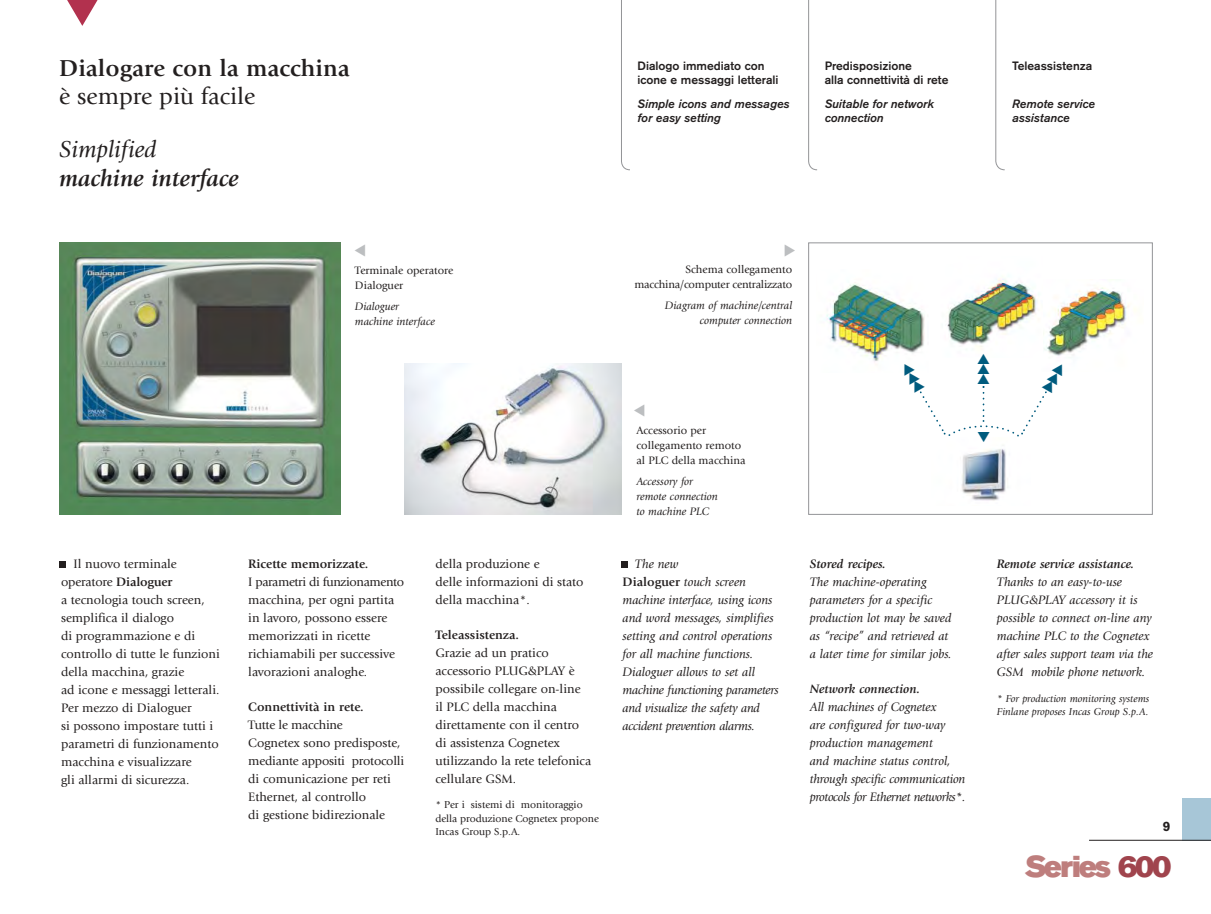
<style>
.page{position:relative;width:1211px;height:914px;background:#fff}
.page>*{position:absolute;margin:0;border:0;box-sizing:border-box;transform-origin:0 0}
.t1{font:30px "Akzidenz Grotesk BE Super";letter-spacing:-.08em;color:#be7e7d}
.t2{font:700 24px "Giovanni";color:#231f1f}
.t3{font:italic 700 24px "Giovanni";color:#231f1f}
.t4{font:24px "Giovanni";color:#231f1f}
.t5{font:italic 24px "Giovanni";color:#231f1f}
.t6{font:700 13.5px "Akzidenz Grotesk BE";color:#231f1f}
.t7{font:12.75px/18px "Giovanni";color:#231f1f}
.t8{font:italic 12.75px/18px "Giovanni";color:#231f1f}
.t9{font:italic 700 12.75px "Giovanni";color:#231f1f}
.t10{font:700 12.75px "Giovanni";color:#231f1f}
.t11{font:500 12px/14.4px "Akzidenz Grotesk BE";color:#231f1f}
.t12{font:italic 500 12px/14.4px "Akzidenz Grotesk BE";color:#231f1f}
.t13{font:11.25px/15px "Giovanni";color:#231f1f}
.t14{font:italic 11.25px/15px "Giovanni";color:#231f1f}
.t15{font:10.5px/13.5px "Giovanni";letter-spacing:-.005em;color:#231f1f}
.t16{font:italic 10.5px/13.5px "Giovanni";color:#231f1f}
.s1{font-weight:700}
.s2{font-weight:700;font-style:normal}
.s3{color:#a0444d}
</style>
<div class="page">
<div style="left:1182px;top:798px;width:28px;height:42px;background:#a7c6d7"></div>
<hr style="left:1089px;top:840px;width:121px;height:1px;background:#231f1f">
<svg style="left:621px;top:0;width:384px;height:170px"></svg>
<div style="left:60px;top:561px;width:6px;height:7px;background:#231f1f"></div>
<div style="left:621px;top:561px;width:6px;height:7px;background:#231f1f"></div>
<svg style="left:67px;top:0;width:31px;height:26px"></svg>
<img style="left:60px;top:242px;width:280px;height:272px">
<div style="left:808px;top:242px;width:344px;height:272px;border:1px solid #939497"></div>
<img style="left:1043px;top:287px;width:93px;height:68px">
<img style="left:826px;top:282px;width:99px;height:80px">
<img style="left:947px;top:278px;width:90px;height:71px">
<img style="left:961px;top:475px;width:45px;height:26px">
<img style="left:404px;top:363px;width:217px;height:151px">
<svg style="left:899px;top:354px;width:168px;height:121px"></svg>
<h2 class="t2" style="left:59px;top:58px;width:292px">Dialogare con la macchina</h2>
<h2 class="t4" style="left:59px;top:87px;width:198px">è sempre più facile</h2>
<h2 class="t5" style="left:59px;top:140px;width:99px">Simplified</h2>
<h2 class="t3" style="left:59px;top:169px;width:181px">machine interface</h2>
<p class="t13" style="left:355px;top:263px;width:100px">Terminale operatore<br>Dialoguer</p>
<p class="t14" style="left:355px;top:299px;width:82px">Dialoguer machine interface</p>
<p class="t11" style="left:637px;top:59px;width:142px">Dialogo immediato con icone e messaggi letterali</p>
<p class="t12" style="left:637px;top:98px;width:153px">Simple icons and messages for easy setting</p>
<p class="t11" style="left:824px;top:59px;width:125px">Predisposizione<br>alla connettività di rete</p>
<p class="t12" style="left:824px;top:98px;width:111px">Suitable for network connection</p>
<p class="t13" style="left:634px;top:263px;width:159px;text-align:right">Schema collegamento macchina/computer centralizzato</p>
<p class="t14" style="left:665px;top:299px;width:129px;text-align:right">Diagram of machine/central computer connection</p>
<p class="t11" style="left:1012px;top:59px;width:81px">Teleassistenza</p>
<p class="t12" style="left:1012px;top:98px;width:84px">Remote service assistance</p>
<p class="t7" style="left:61px;top:556px;width:160px;text-indent:12px">Il nuovo terminale operatore <span class="s1">Dialoguer<br></span>a tecnologia touch screen, semplifica il dialogo<br>di programmazione e di controllo di tutte le funzioni della macchina, grazie<br>ad icone e messaggi letterali.<br>Per mezzo di Dialoguer<br>si possono impostare tutti i parametri di funzionamento macchina e visualizzare<br>gli allarmi di sicurezza.</p>
<p class="t10" style="left:248px;top:559px;width:122px">Ricette memorizzate.</p>
<p class="t7" style="left:248px;top:574px;width:157px">I parametri di funzionamento macchina, per ogni partita in lavoro, possono essere memorizzati in ricette richiamabili per successive lavorazioni analoghe.</p>
<p class="t10" style="left:248px;top:701px;width:117px">Connettività in rete.</p>
<p class="t7" style="left:248px;top:716px;width:157px">Tutte le macchine<br>Cognetex sono predisposte, mediante appositi protocolli di comunicazione per reti<br>Ethernet, al controllo<br>di gestione bidirezionale</p>
<p class="t7" style="left:435px;top:556px;width:150px">della produzione e<br>delle informazioni di stato della macchina*.</p>
<p class="t10" style="left:435px;top:629px;width:85px">Teleassistenza.</p>
<p class="t7" style="left:435px;top:644px;width:157px">Grazie ad un pratico accessorio PLUG&amp;PLAY è possibile collegare on-line il PLC della macchina direttamente con il centro di assistenza Cognetex utilizzando la rete telefonica cellulare GSM.</p>
<p class="t15" style="left:435px;top:798px;width:165px">* Per i sistemi di monitoraggio della produzione Cognetex propone<br>Incas Group S.p.A.</p>
<p class="t13" style="left:636px;top:423px;width:111px">Accessorio per collegamento remoto al PLC della macchina</p>
<p class="t14" style="left:636px;top:474px;width:83px">Accessory for remote connection to machine PLC</p>
<p class="t8" style="left:622px;top:556px;width:158px;text-indent:12px">The new<br><span class="s2">Dialoguer</span> touch screen machine interface, using icons and word messages, simplifies setting and control operations for all machine functions.<br>Dialoguer allows to set all machine functioning parameters and visualize the safety and accident prevention alarms.</p>
<p class="t9" style="left:809px;top:559px;width:78px">Stored recipes.</p>
<p class="t8" style="left:809px;top:574px;width:143px">The machine-operating parameters for a specific production lot may be saved as “recipe” and retrieved at a later time for similar jobs.</p>
<p class="t9" style="left:809px;top:683px;width:112px">Network connection.</p>
<p class="t8" style="left:809px;top:698px;width:157px">All machines of Cognetex<br>are configured for two-way production management<br>and machine status control, through specific communication protocols for Ethernet networks*.</p>
<p class="t9" style="left:997px;top:559px;width:139px">Remote service assistance.</p>
<p class="t8" style="left:997px;top:574px;width:158px">Thanks to an easy-to-use<br>PLUG&amp;PLAY accessory it is possible to connect on-line any machine PLC to the Cognetex after sales support team via the<br>GSM mobile phone network.</p>
<p class="t16" style="left:997px;top:692px;width:154px">* For production monitoring systems<br>Finlane proposes Incas Group S.p.A.</p>
<p class="t6" style="left:1162px;top:821px;width:9px">9</p>
<h1 class="t1" style="left:1024px;top:855px;width:148px">Series <span class="s3">600</span></h1>
</div>
